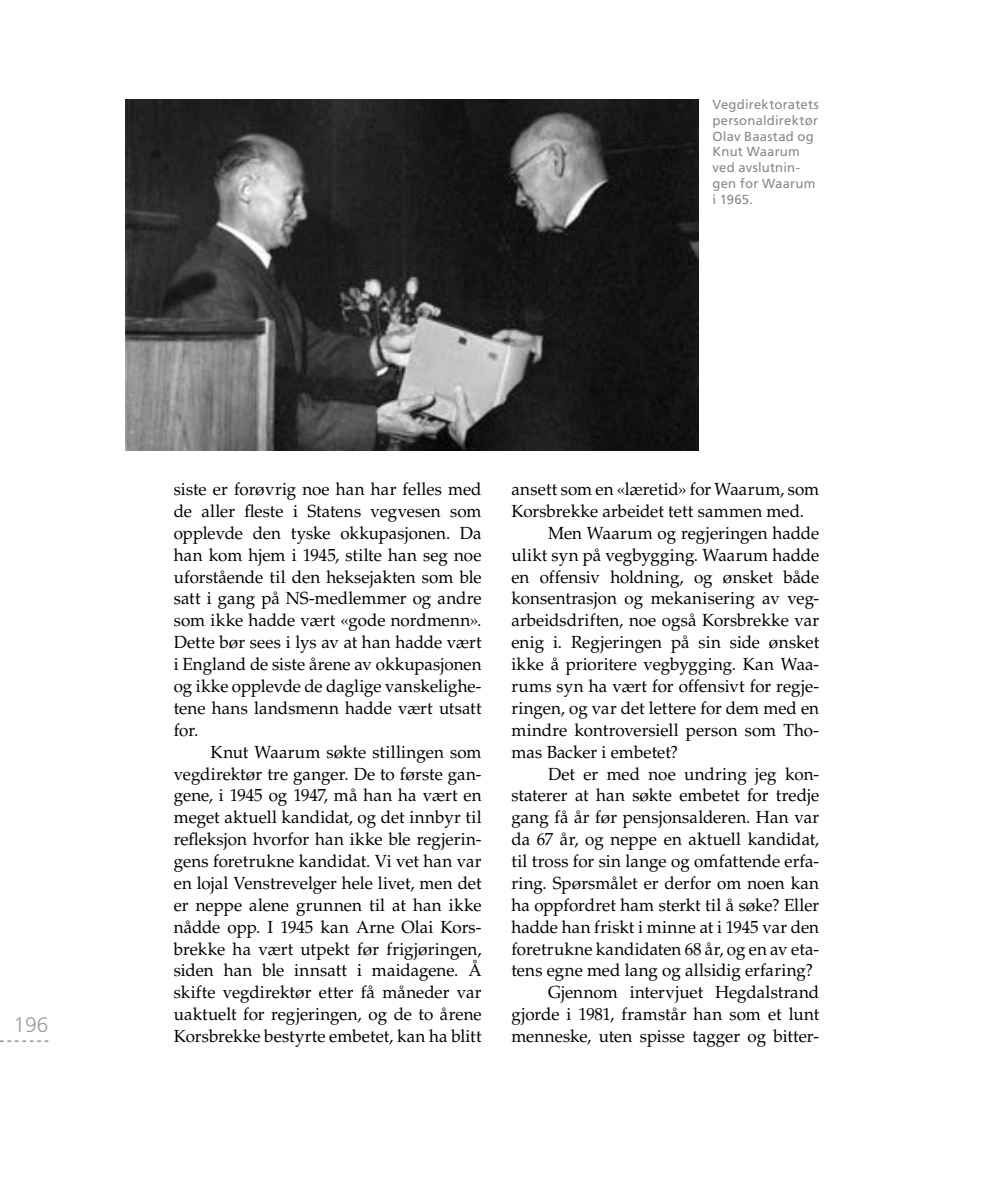
<style>
.page{position:relative;width:993px;height:1191px;background:#fff}
.page>*{position:absolute;margin:0;border:0;box-sizing:border-box;transform-origin:0 0}
.t1{font:300 21px "Frutiger LT Std";color:#9c9e9f}
.t2{font:17.5px/21.9px "Palatino LT Std";color:#000;text-align:justify}
.t3{font:13.12px/15.8px "Frutiger LT Std";letter-spacing:.015em;color:#87888a}
</style>
<div class="page">
<svg style="left:0;top:1040px;width:48px;height:2px"></svg>
<img style="left:125px;top:99px;width:573px;height:351px">
<p class="t1" style="left:13px;top:1013px;width:37px">196</p>
<p class="t3" style="left:712px;top:97px;width:108px">Vegdirektoratets personaldirektør<br>Olav Baastad og<br>Knut Waarum ved avslutnin&shy;gen for Waarum i 1965.</p>
<p class="t2" style="left:174px;top:478px;width:309px">siste er forøvrig noe han har felles med de aller fleste i Statens vegvesen som opplevde den tyske okkupasjonen. Da han kom hjem i 1945, stilte han seg noe uforstående til den heksejakten som ble satt i gang på NS-medlemmer og andre som ikke hadde vært «gode nordmenn».<br>Dette bør sees i lys av at han hadde vært i England de siste årene av okkupasjonen og ikke opplevde de daglige vanskelighe&shy;tene hans landsmenn hadde vært utsatt for.</p>
<p class="t2" style="left:174px;top:741px;width:309px;text-indent:37px">Knut Waarum søkte stillingen som vegdirektør tre ganger. De to første gan&shy;gene, i 1945 og 1947, må han ha vært en meget aktuell kandidat, og det innbyr til refleksjon hvorfor han ikke ble regjerin&shy;gens foretrukne kandidat. Vi vet han var en lojal Venstrevelger hele livet, men det er neppe alene grunnen til at han ikke nådde opp. I 1945 kan Arne Olai Kors&shy;brekke ha vært utpekt før frigjøringen, siden han ble innsatt i maidagene. Å skifte vegdirektør etter få måneder var uaktuelt for regjeringen, og de to årene Korsbrekke bestyrte embetet, kan ha blitt</p>
<p class="t2" style="left:511px;top:478px;width:309px">ansett som en «læretid» for Waarum, som</p>
<p class="t2" style="left:511px;top:500px;width:294px">Korsbrekke arbeidet tett sammen med.</p>
<p class="t2" style="left:548px;top:522px;width:272px">Men Waarum og regjeringen hadde</p>
<p class="t2" style="left:511px;top:544px;width:309px">ulikt syn på vegbygging. Waarum hadde</p>
<p class="t2" style="left:511px;top:566px;width:309px">en offensiv holdning, og ønsket både</p>
<p class="t2" style="left:511px;top:588px;width:309px">konsentrasjon og mekanisering av veg-</p>
<p class="t2" style="left:511px;top:610px;width:309px">arbeidsdriften, noe også Korsbrekke var</p>
<p class="t2" style="left:511px;top:631px;width:309px">enig i. Regjeringen på sin side ønsket</p>
<p class="t2" style="left:511px;top:653px;width:309px">ikke å prioritere vegbygging. Kan Waa-</p>
<p class="t2" style="left:511px;top:675px;width:309px">rums syn ha vært for offensivt for regje-</p>
<p class="t2" style="left:511px;top:697px;width:309px">ringen, og var det lettere for dem med en</p>
<p class="t2" style="left:511px;top:719px;width:309px">mindre kontroversiell person som Tho-</p>
<p class="t2" style="left:511px;top:741px;width:168px">mas Backer i embetet?</p>
<p class="t2" style="left:548px;top:763px;width:272px">Det er med noe undring jeg kon-</p>
<p class="t2" style="left:511px;top:785px;width:309px">staterer at han søkte embetet for tredje</p>
<p class="t2" style="left:511px;top:806px;width:309px">gang få år før pensjonsalderen. Han var</p>
<p class="t2" style="left:511px;top:828px;width:309px">da 67 år, og neppe en aktuell kandidat,</p>
<p class="t2" style="left:511px;top:850px;width:309px">til tross for sin lange og omfattende erfa-</p>
<p class="t2" style="left:511px;top:872px;width:309px">ring. Spørsmålet er derfor om noen kan</p>
<p class="t2" style="left:511px;top:894px;width:309px">ha oppfordret ham sterkt til å søke? Eller</p>
<p class="t2" style="left:511px;top:916px;width:309px">hadde han friskt i minne at i 1945 var den</p>
<p class="t2" style="left:511px;top:938px;width:309px">foretrukne kandidaten 68 år, og en av eta-</p>
<p class="t2" style="left:511px;top:960px;width:303px">tens egne med lang og allsidig erfaring?</p>
<p class="t2" style="left:548px;top:981px;width:272px">Gjennom intervjuet Hegdalstrand</p>
<p class="t2" style="left:511px;top:1003px;width:309px">gjorde i 1981, framstår han som et lunt</p>
<p class="t2" style="left:511px;top:1025px;width:309px">menneske, uten spisse tagger og bitter-</p>
</div>
